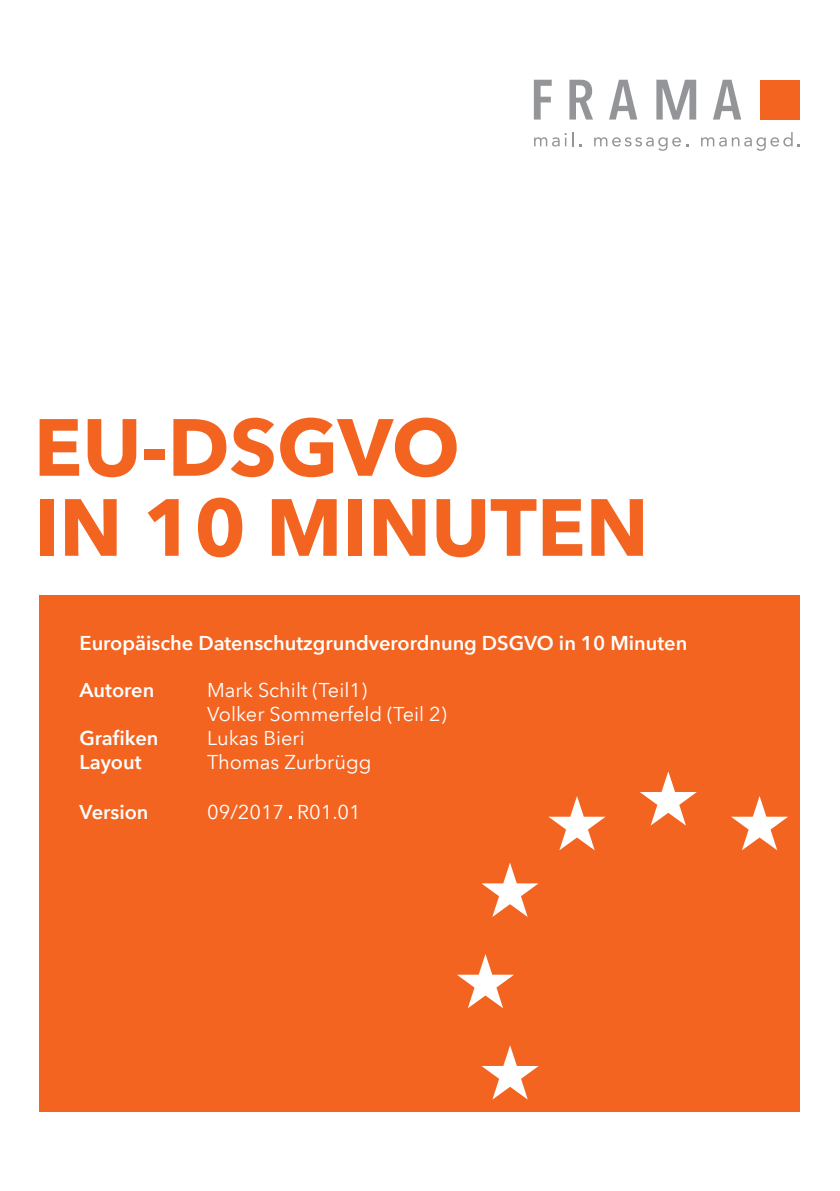
<style>
.page{position:relative;width:840px;height:1191px;background:#fff}
.page>*{position:absolute;margin:0;border:0;box-sizing:border-box;transform-origin:0 0}
.t1{font:700 80px "Avenir Next LT Pro";color:#f36421}
.t2{font:600 20px "Avenir Next LT Pro";color:#fff}
.t3{font:20px "Avenir Next LT Pro";color:#fff}
</style>
<div class="page">
<div style="left:40px;top:595px;width:759px;height:516px;background:#f36421"></div>
<div style="left:759px;top:80px;width:40px;height:40px;background:#f36421"></div>
<svg style="left:533px;top:80px;width:18px;height:40px"></svg>
<svg style="left:569px;top:80px;width:23px;height:40px"></svg>
<svg style="left:609px;top:80px;width:28px;height:40px"></svg>
<svg style="left:713px;top:80px;width:27px;height:40px"></svg>
<svg style="left:656px;top:80px;width:39px;height:40px"></svg>
<svg style="left:534px;top:132px;width:47px;height:14px"></svg>
<svg style="left:594px;top:137px;width:93px;height:14px"></svg>
<svg style="left:701px;top:132px;width:98px;height:19px"></svg>
<svg style="left:640px;top:771px;width:56px;height:54px"></svg>
<svg style="left:548px;top:796px;width:57px;height:54px"></svg>
<svg style="left:481px;top:863px;width:57px;height:54px"></svg>
<svg style="left:457px;top:954px;width:56px;height:54px"></svg>
<svg style="left:481px;top:1045px;width:57px;height:54px"></svg>
<svg style="left:731px;top:796px;width:56px;height:54px"></svg>
<p class="t1" style="left:34px;top:399px;width:427px">EU-DSGVO</p>
<p class="t1" style="left:34px;top:479px;width:616px">IN 10 MINUTEN</p>
<p class="t2" style="left:79px;top:631px;width:609px">Europäische Datenschutzgrundverordnung DSGVO in 10 Minuten</p>
<p class="t2" style="left:79px;top:678px;width:76px">Autoren</p>
<p class="t3" style="left:207px;top:678px;width:161px">Mark Schilt (Teil1)</p>
<p class="t3" style="left:207px;top:702px;width:241px">Volker Sommerfeld (Teil 2)</p>
<p class="t2" style="left:79px;top:726px;width:80px">Grafiken</p>
<p class="t3" style="left:207px;top:726px;width:99px">Lukas Bieri</p>
<p class="t2" style="left:79px;top:750px;width:64px">Layout</p>
<p class="t3" style="left:207px;top:750px;width:166px">Thomas Zurbrügg</p>
<p class="t2" style="left:79px;top:800px;width:71px">Version</p>
<p class="t3" style="left:207px;top:800px;width:155px">09/2017 R01.01</p>
</div>
